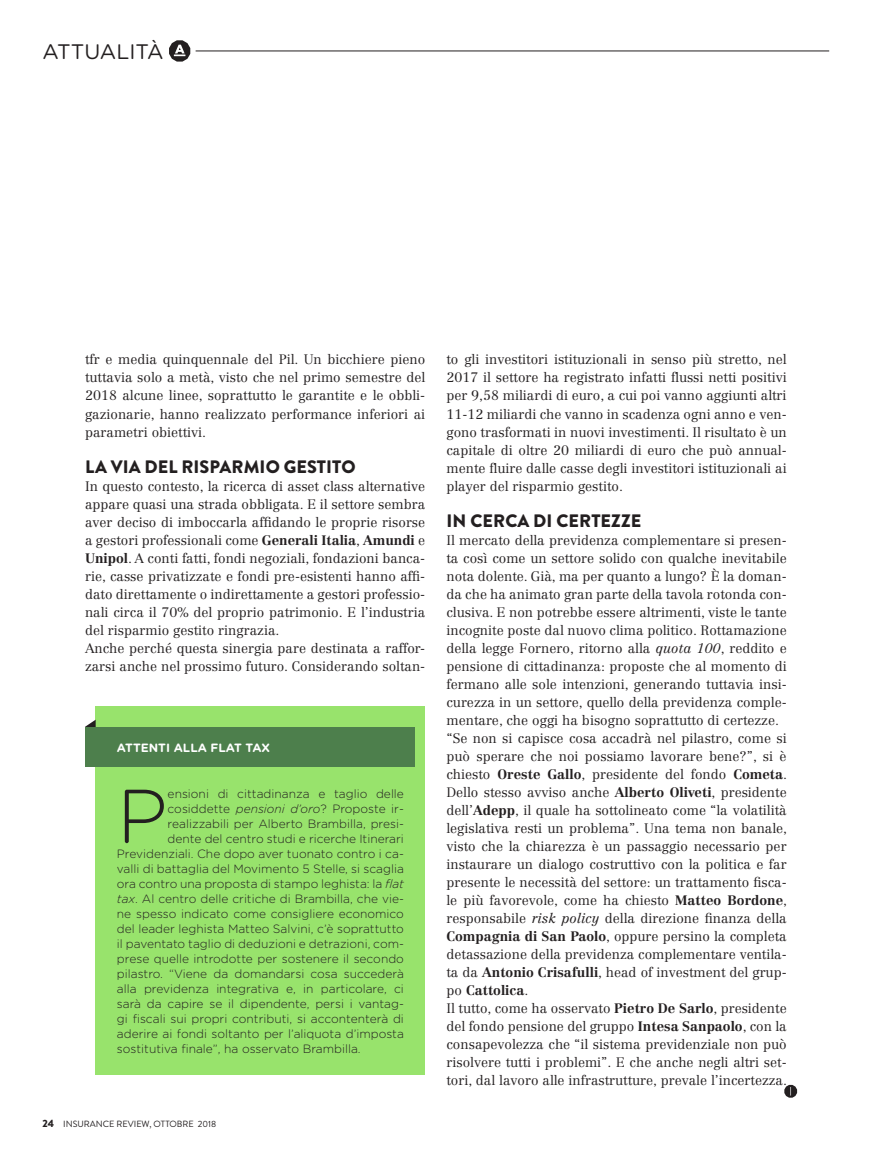
<style>
.page{position:relative;width:893px;height:1170px;background:#fff}
.page>*{position:absolute;margin:0;border:0;box-sizing:border-box;transform-origin:0 0}
.t1{font:300 75.9px "Gotham Rounded";color:#231f20}
.t2{font:21px "Gotham Rounded";color:#231f20}
.t3{font:900 18px "Brandon Grotesque";letter-spacing:.005em;color:#231f20}
.t4{font:300 13.5px/18px "Centennial LT Std";color:#231f20;text-align:justify}
.t5{font:300 12px "Gotham Rounded";color:#231f20}
.t6{font:700 12px "Gotham Rounded";color:#fff}
.t7{font:9px "Brandon Grotesque";color:#231f20}
.s1{font-weight:700}
.s2{font-style:italic}
.s3{font-weight:900;font-size:10.5px}
</style>
<div class="page">
<div style="left:96px;top:705px;width:329px;height:369px;background:#98e36c"></div>
<svg style="left:169px;top:40px;width:21px;height:22px"></svg>
<hr style="left:196px;top:51px;width:633px;height:1px;background:#231f20">
<svg style="left:784px;top:1084px;width:13px;height:13px"></svg>
<svg style="left:85px;top:719px;width:11px;height:8px"></svg>
<div style="left:85px;top:727px;width:329px;height:40px;background:#4d7f4c"></div>
<p class="t2" style="left:43px;top:37px;width:123px">ATTUALITÀ</p>
<p class="t4" style="left:85px;top:351px;width:342px">tfr e media quinquennale del Pil. Un bicchiere pieno tuttavia solo a metà, visto che nel primo semestre del 2018 alcune linee, soprattutto le garantite e le obbli&shy;gazionarie, hanno realizzato performance inferiori ai parametri obiettivi.</p>
<p class="t3" style="left:85px;top:453px;width:272px">LA VIA DEL RISPARMIO GESTITO</p>
<p class="t4" style="left:85px;top:477px;width:342px">In questo contesto, la ricerca di asset class alternative appare quasi una strada obbligata. E il settore sembra aver deciso di imboccarla affidando le proprie risorse a gestori professionali come <span class="s1">Generali Italia</span>, <span class="s1">Amundi</span> e <span class="s1">Unipol</span>. A conti fatti, fondi negoziali, fondazioni banca&shy;rie, casse privatizzate e fondi pre-esistenti hanno affi&shy;dato direttamente o indirettamente a gestori professio&shy;nali circa il 70% del proprio patrimonio. E l’industria del risparmio gestito ringrazia.</p>
<p class="t4" style="left:85px;top:639px;width:342px">Anche perché questa sinergia pare destinata a raffor&shy;zarsi anche nel prossimo futuro. Considerando soltan-</p>
<p class="t6" style="left:117px;top:738px;width:155px">ATTENTI ALLA FLAT TAX</p>
<p class="t1" style="left:117px;top:765px;width:52px">P</p>
<p class="t5" style="left:168px;top:785px;width:238px">ensioni di cittadinanza e taglio delle</p>
<p class="t5" style="left:168px;top:800px;width:238px">cosiddette <span class="s2">pensioni d’oro</span>? Proposte ir-</p>
<p class="t5" style="left:168px;top:815px;width:238px">realizzabili per Alberto Brambilla, presi-</p>
<p class="t5" style="left:168px;top:830px;width:238px">dente del centro studi e ricerche Itinerari</p>
<p class="t5" style="left:117px;top:845px;width:289px">Previdenziali. Che dopo aver tuonato contro i ca-</p>
<p class="t5" style="left:117px;top:860px;width:289px">valli di battaglia del Movimento 5 Stelle, si scaglia</p>
<p class="t5" style="left:117px;top:875px;width:289px">ora contro una proposta di stampo leghista: la <span class="s2">flat</span></p>
<p class="t5" style="left:117px;top:890px;width:289px"><span class="s2">tax</span>. Al centro delle critiche di Brambilla, che vie-</p>
<p class="t5" style="left:117px;top:905px;width:289px">ne spesso indicato come consigliere economico</p>
<p class="t5" style="left:117px;top:920px;width:289px">del leader leghista Matteo Salvini, c’è soprattutto</p>
<p class="t5" style="left:117px;top:935px;width:289px">il paventato taglio di deduzioni e detrazioni, com-</p>
<p class="t5" style="left:117px;top:950px;width:288px">prese quelle introdotte per sostenere il secondo</p>
<p class="t5" style="left:117px;top:965px;width:289px">pilastro. “Viene da domandarsi cosa succederà</p>
<p class="t5" style="left:117px;top:980px;width:288px">alla previdenza integrativa e, in particolare, ci</p>
<p class="t5" style="left:117px;top:995px;width:289px">sarà da capire se il dipendente, persi i vantag-</p>
<p class="t5" style="left:117px;top:1010px;width:289px">gi fiscali sui propri contributi, si accontenterà di</p>
<p class="t5" style="left:117px;top:1025px;width:289px">aderire ai fondi soltanto per l’aliquota d’imposta</p>
<p class="t5" style="left:117px;top:1040px;width:245px">sostitutiva finale”, ha osservato Brambilla.</p>
<p class="t7" style="left:43px;top:1117px;width:175px"><span class="s3">24</span> INSURANCE REVIEW, OTTOBRE 2018</p>
<p class="t4" style="left:446px;top:351px;width:342px">to gli investitori istituzionali in senso più stretto, nel 2017 il settore ha registrato infatti flussi netti positivi per 9,58 miliardi di euro, a cui poi vanno aggiunti altri 11-12 miliardi che vanno in scadenza ogni anno e ven&shy;gono trasformati in nuovi investimenti. Il risultato è un capitale di oltre 20 miliardi di euro che può annual&shy;mente fluire dalle casse degli investitori istituzionali ai player del risparmio gestito.</p>
<p class="t3" style="left:447px;top:507px;width:196px">IN CERCA DI CERTEZZE</p>
<p class="t4" style="left:446px;top:531px;width:342px">Il mercato della previdenza complementare si presen&shy;ta così come un settore solido con qualche inevitabile nota dolente. Già, ma per quanto a lungo? È la doman&shy;da che ha animato gran parte della tavola rotonda con&shy;clusiva. E non potrebbe essere altrimenti, viste le tante incognite poste dal nuovo clima politico. Rottamazione della legge Fornero, ritorno alla <span class="s2">quota 100</span>, reddito e pensione di cittadinanza: proposte che al momento di fermano alle sole intenzioni, generando tuttavia insi&shy;curezza in un settore, quello della previdenza comple&shy;mentare, che oggi ha bisogno soprattutto di certezze.</p>
<p class="t4" style="left:446px;top:729px;width:342px">“Se non si capisce cosa accadrà nel pilastro, come si può sperare che noi possiamo lavorare bene?”, si è chiesto <span class="s1">Oreste Gallo</span>, presidente del fondo <span class="s1">Cometa</span>.<br>Dello stesso avviso anche <span class="s1">Alberto Oliveti</span>, presidente dell’<span class="s1">Adepp</span>, il quale ha sottolineato come “la volatilità legislativa resti un problema”. Una tema non banale, visto che la chiarezza è un passaggio necessario per instaurare un dialogo costruttivo con la politica e far presente le necessità del settore: un trattamento fisca&shy;le più favorevole, come ha chiesto <span class="s1">Matteo Bordone</span>, responsabile <span class="s2">risk policy</span> della direzione finanza della <span class="s1">Compagnia di San Paolo</span>, oppure persino la completa detassazione della previdenza complementare ventila&shy;ta da <span class="s1">Antonio Crisafulli</span>, head of investment del grup&shy;po <span class="s1">Cattolica</span>.</p>
<p class="t4" style="left:446px;top:999px;width:342px">Il tutto, come ha osservato <span class="s1">Pietro De Sarlo</span>, presidente del fondo pensione del gruppo <span class="s1">Intesa Sanpaolo</span>, con la consapevolezza che “il sistema previdenziale non può risolvere tutti i problemi”. E che anche negli altri set&shy;tori, dal lavoro alle infrastrutture, prevale l’incertezza.</p>
</div>
